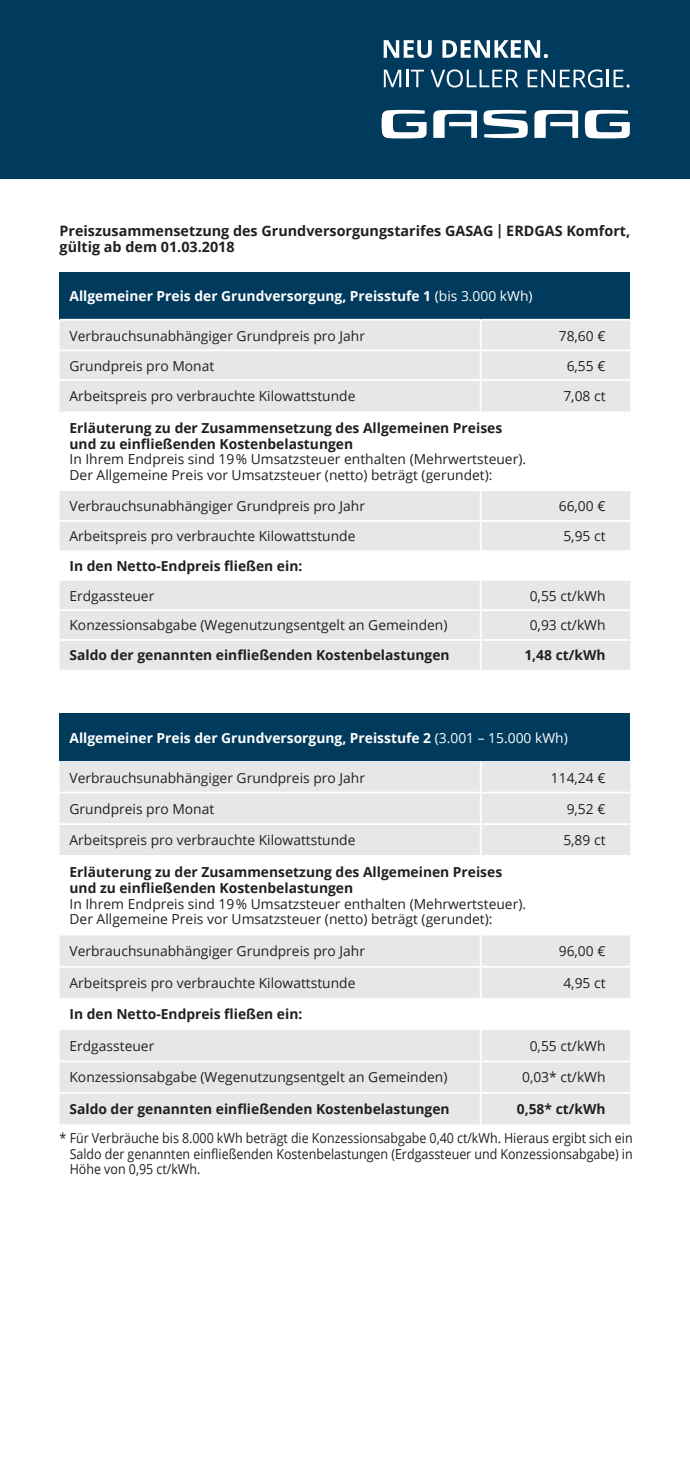
<style>
.page{position:relative;width:690px;height:1474px;background:#fff}
.page>*{position:absolute;margin:0;border:0;box-sizing:border-box;transform-origin:0 0}
.t1{font:700 14.35px/15.8px "Open Sans";color:#231f20}
.t2{font:13.83px/15.6px "Open Sans";color:#231f20}
.t3{font:700 13.83px/15.6px "Open Sans";color:#231f20}
.t4{font:13.83px/15.6px "Open Sans";color:#231f20;text-align:justify;scale:.9 1}
.t5{font:700 13.83px "Open Sans";color:#fff}
.s1{font-weight:400}
</style>
<div class="page">
<div style="left:0;top:0;width:690px;height:179px;background:#003a5d"></div>
<div style="left:60px;top:272px;width:570px;height:48px;background:#003a5d"></div>
<div style="left:60px;top:321px;width:570px;height:348px;background:#e6e7e9"></div>
<svg style="left:60px;top:411px;width:570px;height:169px"></svg>
<hr style="left:479px;top:320px;width:2px;height:29px;background:#fff">
<hr style="left:60px;top:349px;width:420px;height:2px;background:#fff">
<hr style="left:480px;top:349px;width:150px;height:2px;background:#fff">
<hr style="left:479px;top:351px;width:2px;height:28px;background:#fff">
<hr style="left:60px;top:379px;width:420px;height:2px;background:#fff">
<hr style="left:480px;top:379px;width:150px;height:2px;background:#fff">
<hr style="left:479px;top:381px;width:2px;height:30px;background:#fff">
<hr style="left:479px;top:521px;width:2px;height:29px;background:#fff">
<hr style="left:479px;top:491px;width:2px;height:29px;background:#fff">
<hr style="left:60px;top:520px;width:420px;height:1px;background:#fff">
<hr style="left:480px;top:520px;width:150px;height:1px;background:#fff">
<hr style="left:60px;top:609px;width:420px;height:2px;background:#fff">
<hr style="left:480px;top:609px;width:150px;height:2px;background:#fff">
<hr style="left:60px;top:639px;width:420px;height:2px;background:#fff">
<hr style="left:480px;top:639px;width:150px;height:2px;background:#fff">
<hr style="left:479px;top:580px;width:2px;height:29px;background:#fff">
<hr style="left:479px;top:611px;width:2px;height:28px;background:#fff">
<hr style="left:479px;top:641px;width:2px;height:28px;background:#fff">
<hr style="left:60px;top:319px;width:420px;height:1px;background:#fff">
<hr style="left:480px;top:319px;width:150px;height:1px;background:#fff">
<div style="left:60px;top:713px;width:570px;height:48px;background:#003a5d"></div>
<div style="left:60px;top:761px;width:570px;height:363px;background:#e6e7e9"></div>
<svg style="left:60px;top:856px;width:570px;height:173px"></svg>
<hr style="left:479px;top:761px;width:2px;height:30px;background:#fff">
<hr style="left:60px;top:791px;width:420px;height:2px;background:#fff">
<hr style="left:480px;top:791px;width:150px;height:2px;background:#fff">
<hr style="left:479px;top:793px;width:2px;height:30px;background:#fff">
<hr style="left:60px;top:823px;width:420px;height:2px;background:#fff">
<hr style="left:480px;top:823px;width:150px;height:2px;background:#fff">
<hr style="left:479px;top:825px;width:2px;height:30px;background:#fff">
<hr style="left:60px;top:855px;width:420px;height:1px;background:#fff">
<hr style="left:480px;top:855px;width:150px;height:1px;background:#fff">
<hr style="left:479px;top:967px;width:2px;height:31px;background:#fff">
<hr style="left:479px;top:935px;width:2px;height:30px;background:#fff">
<hr style="left:60px;top:965px;width:420px;height:2px;background:#fff">
<hr style="left:480px;top:965px;width:150px;height:2px;background:#fff">
<hr style="left:60px;top:1060px;width:420px;height:2px;background:#fff">
<hr style="left:480px;top:1060px;width:150px;height:2px;background:#fff">
<hr style="left:60px;top:1091px;width:420px;height:2px;background:#fff">
<hr style="left:480px;top:1091px;width:150px;height:2px;background:#fff">
<hr style="left:479px;top:1029px;width:2px;height:31px;background:#fff">
<hr style="left:479px;top:1062px;width:2px;height:29px;background:#fff">
<hr style="left:479px;top:1093px;width:2px;height:31px;background:#fff">
<svg style="left:534px;top:110px;width:44px;height:28px"></svg>
<svg style="left:483px;top:110px;width:45px;height:28px"></svg>
<svg style="left:433px;top:110px;width:44px;height:28px"></svg>
<svg style="left:584px;top:110px;width:45px;height:28px"></svg>
<svg style="left:381px;top:110px;width:45px;height:28px"></svg>
<svg style="left:383px;top:40px;width:48px;height:18px"></svg>
<svg style="left:442px;top:40px;width:106px;height:18px"></svg>
<svg style="left:384px;top:70px;width:40px;height:17px"></svg>
<svg style="left:430px;top:69px;width:88px;height:18px"></svg>
<svg style="left:527px;top:69px;width:102px;height:19px"></svg>
<p class="t1" style="left:60px;top:223px;width:572px">Preiszusammensetzung des Grundversorgungstarifes GASAG | ERDGAS Komfort, gültig ab dem 01.03.2018</p>
<p class="t5" style="left:69px;top:287px;width:464px">Allgemeiner Preis der Grundversorgung, Preisstufe 1 <span class="s1">(bis 3.000 kWh)</span></p>
<p class="t2" style="left:69px;top:327px;width:297px">Verbrauchsunabhängiger Grundpreis pro Jahr</p>
<p class="t2" style="left:558px;top:327px;width:48px">78,60 €</p>
<p class="t2" style="left:69px;top:357px;width:146px">Grundpreis pro Monat</p>
<p class="t2" style="left:566px;top:357px;width:40px">6,55 €</p>
<p class="t2" style="left:69px;top:388px;width:287px">Arbeitspreis pro verbrauchte Kilowattstunde</p>
<p class="t2" style="left:563px;top:388px;width:44px">7,08 ct</p>
<p class="t3" style="left:69px;top:420px;width:434px">Erläuterung zu der Zusammensetzung des Allgemeinen Preises und zu einfließenden Kostenbelastungen</p>
<p class="t2" style="left:69px;top:451px;width:458px">In Ihrem Endpreis sind 19 % Umsatzsteuer enthalten (Mehrwertsteuer).<br>Der Allgemeine Preis vor Umsatzsteuer (netto) beträgt (gerundet):</p>
<p class="t2" style="left:69px;top:498px;width:297px">Verbrauchsunabhängiger Grundpreis pro Jahr</p>
<p class="t2" style="left:558px;top:498px;width:48px">66,00 €</p>
<p class="t2" style="left:69px;top:528px;width:287px">Arbeitspreis pro verbrauchte Kilowattstunde</p>
<p class="t2" style="left:563px;top:528px;width:44px">5,95 ct</p>
<p class="t3" style="left:69px;top:557px;width:234px">In den Netto-Endpreis fließen ein:</p>
<p class="t2" style="left:69px;top:587px;width:86px">Erdgassteuer</p>
<p class="t2" style="left:529px;top:587px;width:77px">0,55 ct/kWh</p>
<p class="t2" style="left:69px;top:617px;width:379px">Konzessionsabgabe (Wegenutzungsentgelt an Gemeinden)</p>
<p class="t2" style="left:529px;top:617px;width:77px">0,93 ct/kWh</p>
<p class="t3" style="left:69px;top:647px;width:381px">Saldo der genannten einfließenden Kostenbelastungen</p>
<p class="t3" style="left:524px;top:647px;width:83px">1,48 ct/kWh</p>
<p class="t5" style="left:69px;top:728px;width:499px">Allgemeiner Preis der Grundversorgung, Preisstufe 2 <span class="s1">(3.001 – 15.000 kWh)</span></p>
<p class="t2" style="left:69px;top:769px;width:297px">Verbrauchsunabhängiger Grundpreis pro Jahr</p>
<p class="t2" style="left:550px;top:769px;width:56px">114,24 €</p>
<p class="t2" style="left:69px;top:800px;width:146px">Grundpreis pro Monat</p>
<p class="t2" style="left:566px;top:800px;width:40px">9,52 €</p>
<p class="t2" style="left:69px;top:832px;width:287px">Arbeitspreis pro verbrauchte Kilowattstunde</p>
<p class="t2" style="left:563px;top:832px;width:44px">5,89 ct</p>
<p class="t3" style="left:69px;top:864px;width:434px">Erläuterung zu der Zusammensetzung des Allgemeinen Preises und zu einfließenden Kostenbelastungen</p>
<p class="t2" style="left:69px;top:895px;width:458px">In Ihrem Endpreis sind 19 % Umsatzsteuer enthalten (Mehrwertsteuer).<br>Der Allgemeine Preis vor Umsatzsteuer (netto) beträgt (gerundet):</p>
<p class="t2" style="left:69px;top:943px;width:297px">Verbrauchsunabhängiger Grundpreis pro Jahr</p>
<p class="t2" style="left:558px;top:943px;width:48px">96,00 €</p>
<p class="t2" style="left:69px;top:974px;width:287px">Arbeitspreis pro verbrauchte Kilowattstunde</p>
<p class="t2" style="left:563px;top:974px;width:44px">4,95 ct</p>
<p class="t3" style="left:69px;top:1006px;width:234px">In den Netto-Endpreis fließen ein:</p>
<p class="t2" style="left:69px;top:1037px;width:86px">Erdgassteuer</p>
<p class="t2" style="left:529px;top:1037px;width:77px">0,55 ct/kWh</p>
<p class="t2" style="left:69px;top:1069px;width:379px">Konzessionsabgabe (Wegenutzungsentgelt an Gemeinden)</p>
<p class="t2" style="left:522px;top:1069px;width:85px">0,03* ct/kWh</p>
<p class="t3" style="left:69px;top:1100px;width:381px">Saldo der genannten einfließenden Kostenbelastungen</p>
<p class="t3" style="left:516px;top:1100px;width:90px">0,58* ct/kWh</p>
<p class="t4" style="left:70px;top:1130px;width:627px;text-indent:-10px">* Für Verbräuche bis 8.000 kWh beträgt die Konzessionsabgabe 0,40 ct/kWh. Hieraus ergibt sich ein Saldo der genannten einfließenden Kostenbelastungen (Erdgassteuer und Konzessionsabgabe) in Höhe von 0,95 ct/kWh.</p>
</div>
